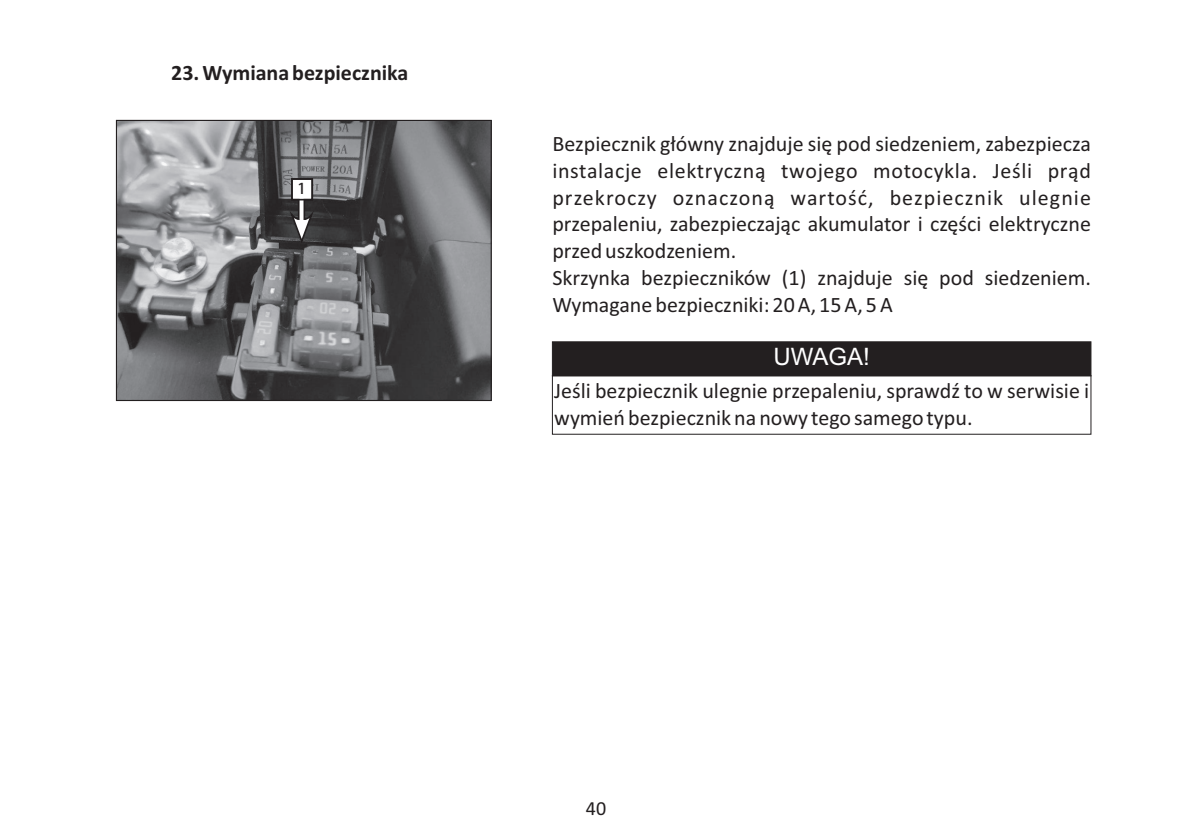
<style>
.page{position:relative;width:1191px;height:840px;background:#fff}
.page>*{position:absolute;margin:0;border:0;box-sizing:border-box;transform-origin:0 0}
.t1{font:24px "Arial";color:#fff}
.t2{font:22px/26.8px "Calibri";color:#231f20}
.t3{font:700 22px "Calibri";color:#231f20}
.t4{font:20px "Calibri";color:#231f20}
.t5{font:500 14.8px "Koz Go Pr 6 N";color:#231f20}
</style>
<div class="page">
<img style="left:118px;top:122px;width:372px;height:277px">
<div style="left:116px;top:120px;width:376px;height:281px;border:1px solid #231f20"></div>
<div style="left:552px;top:341px;width:539px;height:34px;background:#231f20"></div>
<div style="left:552px;top:375px;width:539px;height:59px;border:1px solid #231f20"></div>
<svg style="left:290px;top:177px;width:24px;height:69px"></svg>
<div style="left:291px;top:178px;width:22px;height:22px;border:2px solid #231f20"></div>
<p class="t3" style="left:171px;top:63px;width:238px">23. Wymiana bezpiecznika</p>
<p class="t5" style="left:298px;top:181px;width:10px">1</p>
<p class="t2" style="left:552px;top:132px;width:540px">Bezpiecznik główny znajduje się pod siedzeniem, zabezpiecza instalacje elektryczną twojego motocykla. Jeśli prąd przekroczy oznaczoną wartość, bezpiecznik ulegnie przepaleniu, zabezpieczając akumulator i części elektryczne przed uszkodzeniem.<br>Skrzynka bezpieczników (1) znajduje się pod siedzeniem.<br>Wymagane bezpieczniki: 20 A, 15 A, 5 A</p>
<p class="t1" style="left:773px;top:347px;width:98px">UWAGA!</p>
<p class="t2" style="left:554px;top:379px;width:536px">Jeśli bezpiecznik ulegnie przepaleniu, sprawdź to w serwisie i wymień bezpiecznik na nowy tego samego typu.</p>
<p class="t4" style="left:586px;top:799px;width:22px">40</p>
</div>
